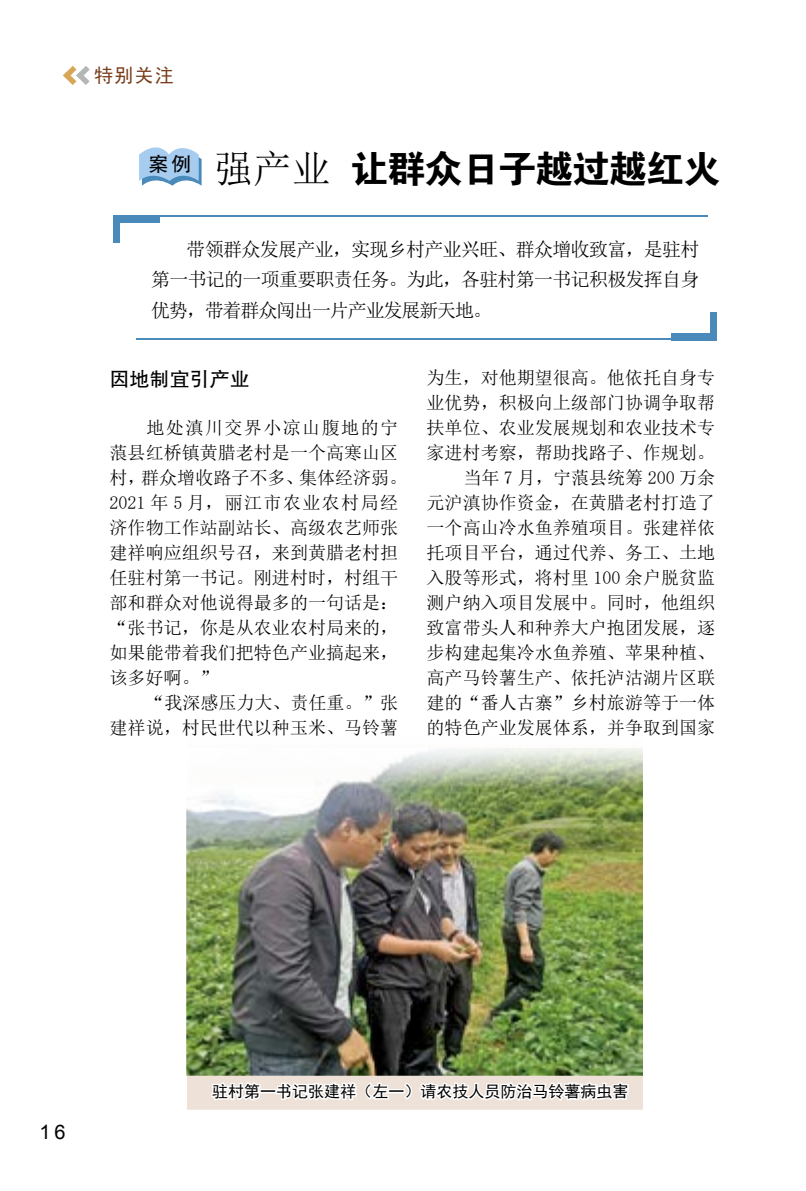
<style>
.page{position:relative;width:806px;height:1191px;background:#fff}
.page>*{position:absolute;margin:0;border:0;box-sizing:border-box;transform-origin:0 0}
.t1{font:38px "FZDHTJW GB1 0";letter-spacing:-.03em;color:#000}
.t2{font:20px "FZHTJW GB1 0";color:#000}
.t3{font:20px "Arial";color:#000}
.t4{font:19px/30px "Sim Sun";letter-spacing:-.04em;color:#000;text-align:justify}
.t5{font:19px "Sim Hei";color:#773b18}
.t6{font:18px/25px "Sim Sun";color:#000;text-align:right}
.t7{font:16px "Sim Hei";color:#000}
.s1{font-family:"Sim Sun"}
</style>
<div class="page">
<svg style="left:63px;top:66px;width:27px;height:19px"></svg>
<img style="left:187px;top:748px;width:455px;height:327px">
<svg style="left:139px;top:147px;width:62px;height:39px"></svg>
<img style="left:209px;top:985px;width:420px;height:125px">
<div style="left:670px;top:333px;width:46px;height:7px;background:#4a8aba"></div>
<div style="left:710px;top:312px;width:6px;height:28px;background:#4a8aba"></div>
<hr style="left:136px;top:339px;width:534px;height:1px;background:#4a8aba">
<div style="left:114px;top:215px;width:45px;height:8px;background:#4a8aba"></div>
<div style="left:113px;top:215px;width:7px;height:28px;background:#4a8aba"></div>
<hr style="left:155px;top:216px;width:552px;height:1px;background:#4a8aba">
<p class="t5" style="left:94px;top:66px;width:81px">特别关注</p>
<h1 class="t1" style="left:148px;top:147px;width:573px"><sup>案</sup> <sup>例</sup> <span class="s1">强产业</span> 让群众日子越过越红火</h1>
<p class="t4" style="left:151px;top:235px;width:549px;text-indent:35px">带领群众发展产业，实现乡村产业兴旺、群众增收致富，是驻村第一书记的一项重要职责任务。为此，各驻村第一书记积极发挥自身优势，带着群众闯出一片产业发展新天地。</p>
<p class="t2" style="left:109px;top:368px;width:142px">因地制宜引产业</p>
<p class="t6" style="left:109px;top:415px;width:299px;text-align:left;text-indent:37px">地处滇川交界小凉山腹地的宁蒗县红桥镇黄腊老村是一个高寒山区村，群众增收路子不多、集体经济弱。<br>2021 年 5 月，丽江市农业农村局经济作物工作站副站长、高级农艺师张建祥响应组织号召，来到黄腊老村担任驻村第一书记。刚进村时，村组干部和群众对他说得最多的一句话是：“张书记，你是从农业农村局来的，如果能带着我们把特色产业搞起来，该多好啊。”</p>
<p class="t6" style="left:109px;top:690px;width:290px">“我深感压力大、责任重。”张<br>建祥说，村民世代以种玉米、马铃薯</p>
<p class="t6" style="left:426px;top:365px;width:290px">为生，对他期望很高。他依托自身专业优势，积极向上级部门协调争取帮扶单位、农业发展规划和农业技术专家进村考察，帮助找路子、作规划。当年 7 月，宁蒗县统筹 200 万余<br>元沪滇协作资金，在黄腊老村打造了一个高山冷水鱼养殖项目。张建祥依托项目平台，通过代养、务工、土地入股等形式，将村里 100 余户脱贫监测户纳入项目发展中。同时，他组织致富带头人和种养大户抱团发展，逐步构建起集冷水鱼养殖、苹果种植、高产马铃薯生产、依托泸沽湖片区联建的“番人古寨”乡村旅游等于一体的特色产业发展体系，并争取到国家</p>
<p class="t3" style="left:39px;top:1118px;width:28px">16</p>
<p class="t7" style="left:212px;top:1083px;width:417px">驻村第一书记张建祥（左一）请农技人员防治马铃薯病虫害</p>
</div>
